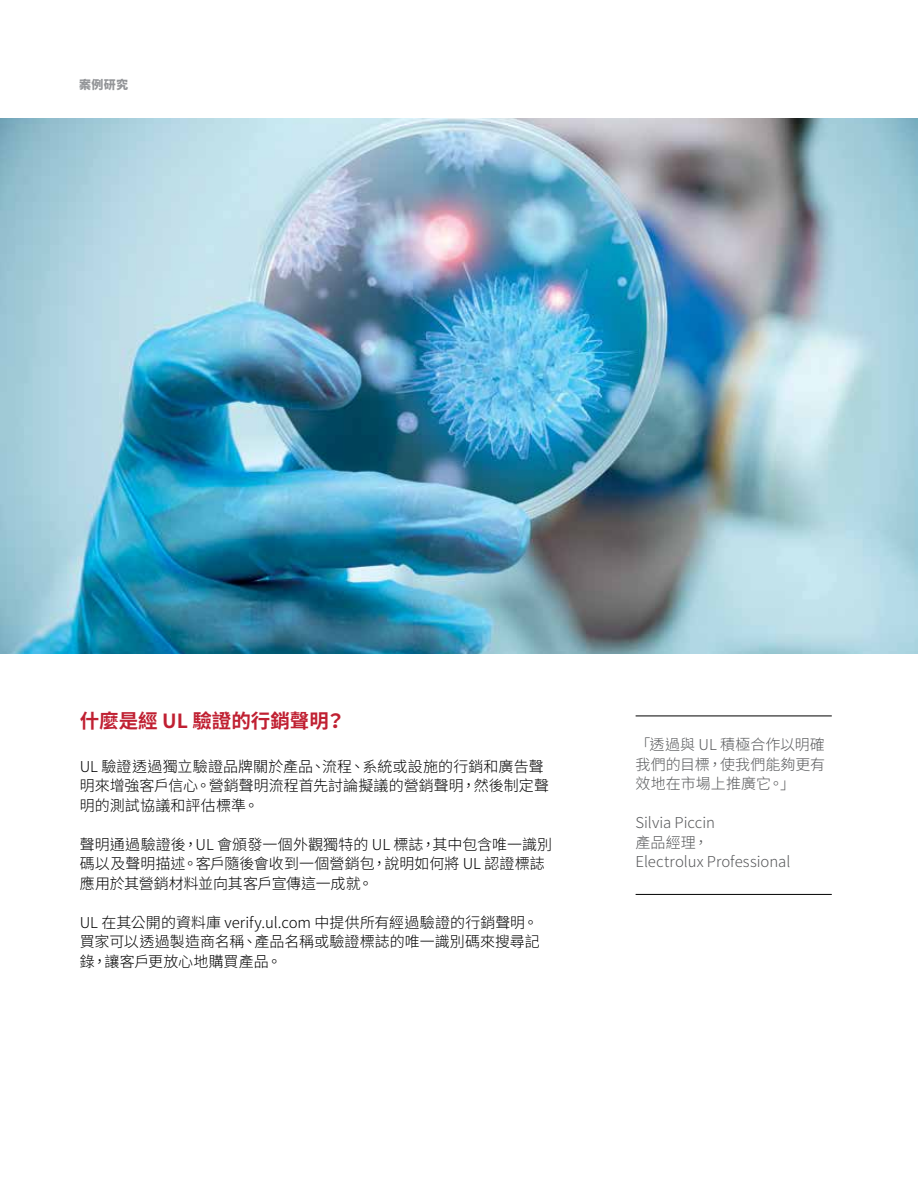
<style>
.page{position:relative;width:918px;height:1188px;background:#fff}
.page>*{position:absolute;margin:0;border:0;box-sizing:border-box;transform-origin:0 0}
.t1{font:700 19.5px "Noto Sans CJ Ktc";color:#c02032}
.t2{font:300 15px/19.5px "Noto Sans CJ Ktc";letter-spacing:.005em;color:#000}
.t3{font:300 15px/19.5px "Noto Sans CJ Ktc";color:#58595b;text-align:justify}
.t4{font:900 12px "Noto Sans CJ Ktc";color:#939598}
</style>
<div class="page">
<img style="left:0;top:119px;width:918px;height:534px">
<hr style="left:636px;top:716px;width:196px;height:1px;background:#000">
<hr style="left:636px;top:894px;width:196px;height:1px;background:#000">
<p class="t4" style="left:79px;top:78px;width:51px">案例研究</p>
<h1 class="t1" style="left:80px;top:710px;width:267px">什麼是經 UL 驗證的行銷聲明？</h1>
<p class="t2" style="left:80px;top:757px;width:471px">UL 驗證透過獨立驗證品牌關於產品、流程、系統或設施的行銷和廣告聲明來增強客戶信心。營銷聲明流程首先討論擬議的營銷聲明，然後制定聲明的測試協議和評估標準。</p>
<p class="t2" style="left:80px;top:835px;width:474px">聲明通過驗證後，UL 會頒發一個外觀獨特的 UL 標誌，其中包含唯一識別碼以及聲明描述。客戶隨後會收到一個營銷包，說明如何將 UL 認證標誌應用於其營銷材料並向其客戶宣傳這一成就。</p>
<p class="t2" style="left:80px;top:913px;width:462px;text-align:justify">UL 在其公開的資料庫 verify.ul.com 中提供所有經過驗證的行銷聲明。買家可以透過製造商名稱、產品名稱或驗證標誌的唯一識別碼來搜尋記錄，讓客戶更放心地購買產品。</p>
<p class="t3" style="left:636px;top:735px;width:191px">「透過與 UL 積極合作以明確我們的目標，使我們能夠更有效地在市場上推廣它。」</p>
<p class="t3" style="left:636px;top:813px;width:156px;text-align:left">Silvia Piccin<br>產品經理，<br>Electrolux Professional</p>
</div>
